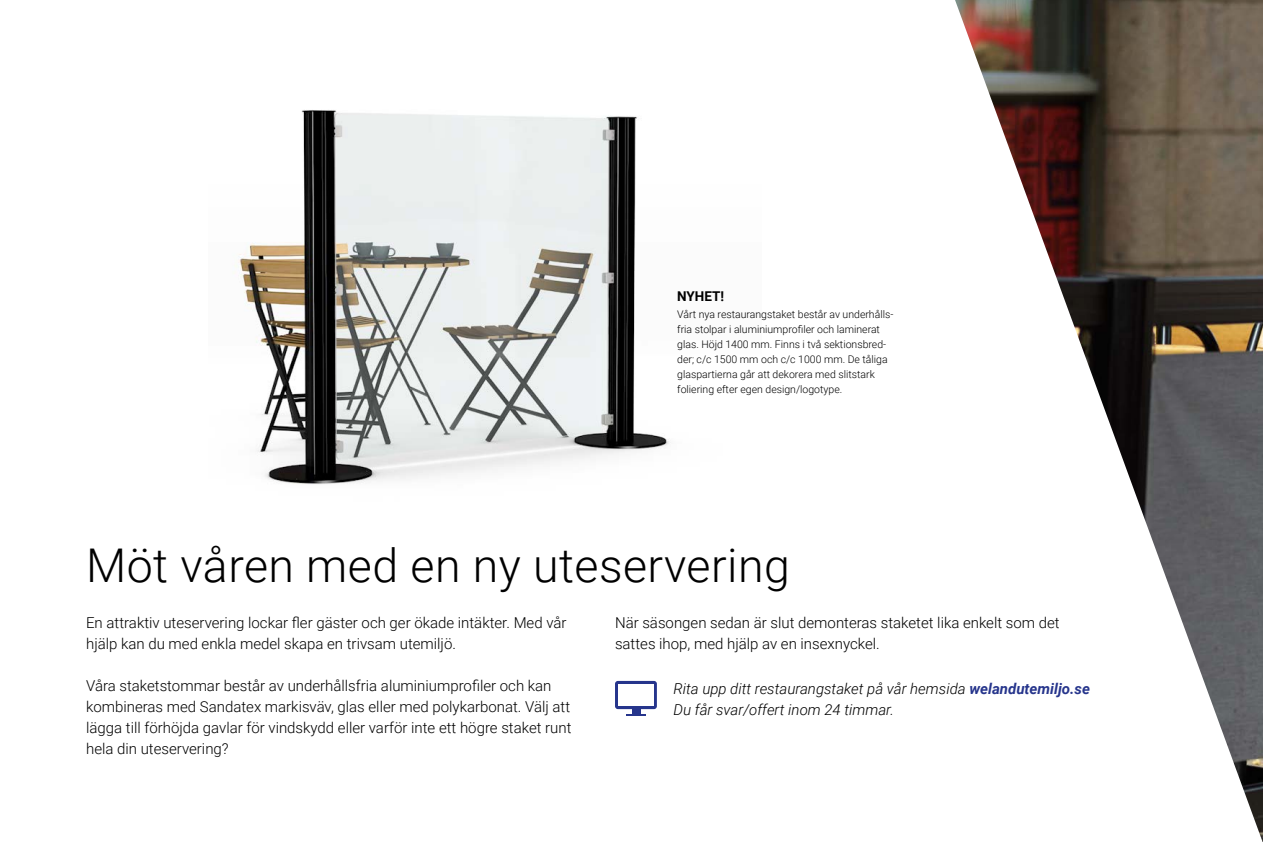
<style>
.page{position:relative;width:1263px;height:842px;background:#fff}
.page>*{position:absolute;margin:0;border:0;box-sizing:border-box;transform-origin:0 0}
.t1{font:300 46.5px "Roboto";letter-spacing:.01em;color:#000}
.t2{font:300 15px/21px "Roboto";color:#000}
.t3{font:italic 300 15px/21px "Roboto";color:#000}
.t4{font:700 13.5px "Roboto";color:#000}
.t5{font:300 10.5px/15px "Roboto";color:#000}
.s1{font-weight:700;color:#26358c}
</style>
<div class="page">
<img style="left:955px;top:0;width:308px;height:842px">
<img style="left:233px;top:110px;width:438px;height:374px">
<div style="left:615px;top:681px;width:42px;height:28px;background:#26358c;border-radius:3px"></div>
<div style="left:618px;top:684px;width:36px;height:22px;background:#fff"></div>
<div style="left:632px;top:707px;width:8px;height:8px;background:#26358c"></div>
<svg style="left:626px;top:714px;width:20px;height:1px"></svg>
<p class="t4" style="left:677px;top:287px;width:48px">NYHET!</p>
<p class="t5" style="left:677px;top:306px;width:218px">Vårt nya restaurangstaket består av underhålls&shy;fria stolpar i aluminiumprofiler och laminerat glas. Höjd 1400 mm. Finns i två sektionsbred&shy;der; c/c 1500 mm och c/c 1000 mm. De tåliga glaspartierna går att dekorera med slitstark foliering efter egen design/logotype.</p>
<h1 class="t1" style="left:86px;top:533px;width:705px">Möt våren med en ny uteservering</h1>
<p class="t2" style="left:86px;top:611px;width:482px">En attraktiv uteservering lockar fler gäster och ger ökade intäkter. Med vår hjälp kan du med enkla medel skapa en trivsam utemiljö.</p>
<p class="t2" style="left:86px;top:674px;width:487px">Våra staketstommar består av underhållsfria aluminiumprofiler och kan kombineras med Sandatex markisväv, glas eller med polykarbonat. Välj att lägga till förhöjda gavlar för vindskydd eller varför inte ett högre staket runt hela din uteservering?</p>
<p class="t2" style="left:615px;top:611px;width:446px">När säsongen sedan är slut demonteras staketet lika enkelt som det sattes ihop, med hjälp av en insexnyckel.</p>
<p class="t3" style="left:673px;top:678px;width:418px">Rita upp ditt restaurangstaket på vår hemsida <span class="s1">welandutemiljo.se<br></span>Du får svar/offert inom 24 timmar.</p>
</div>
